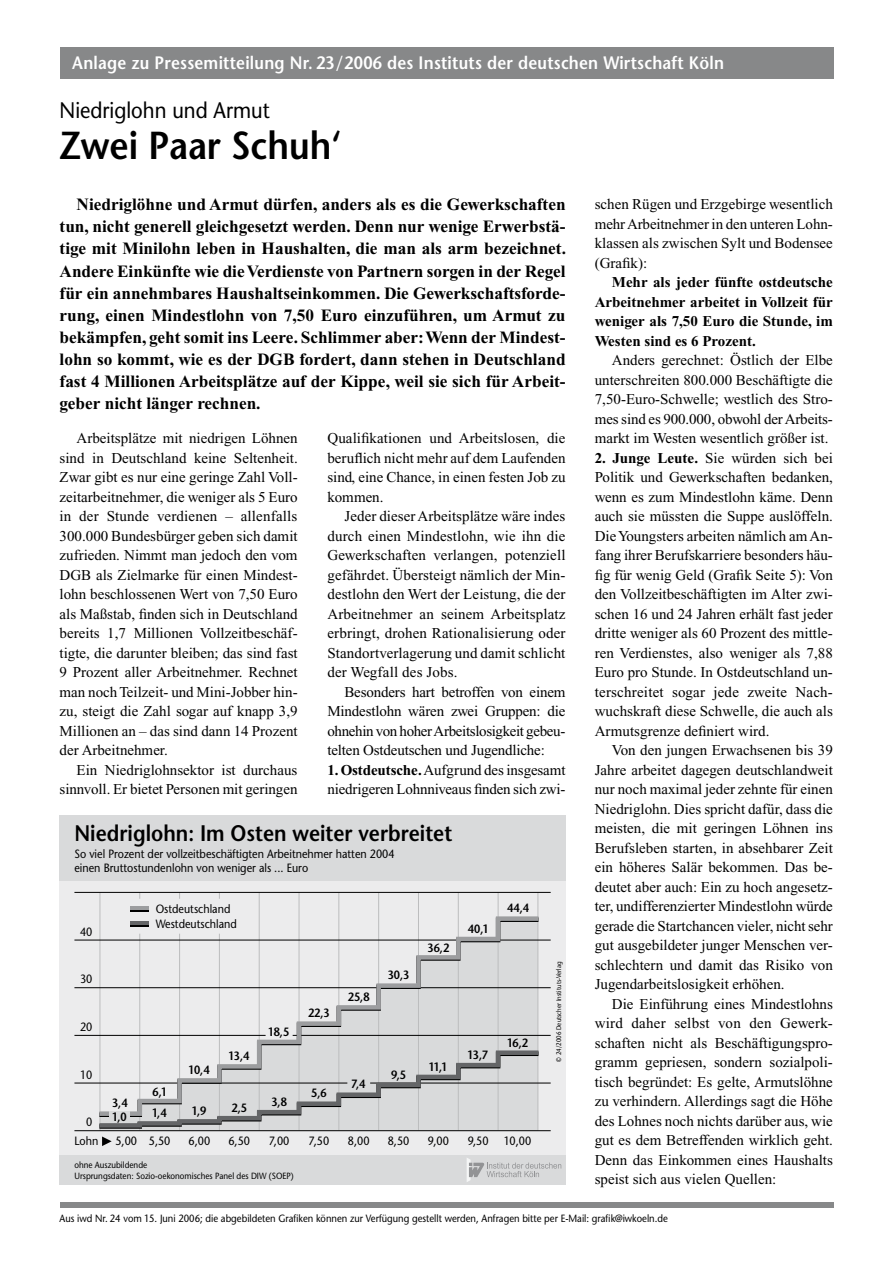
<style>
.page{position:relative;width:893px;height:1263px;background:#fff}
.page>*{position:absolute;margin:0;border:0;box-sizing:border-box;transform-origin:0 0}
.t1{font:600 39px "Stone Sans";color:#000;scale:.9 1}
.t2{font:600 22.5px "Stone Sans";color:#000;scale:.9 1}
.t3{font:22.5px "Stone Sans";color:#000;scale:.9 1}
.t4{font:600 18px "Stone Sans";letter-spacing:.015em;color:#fff;scale:.9 1}
.t5{font:700 17.25px/22px "Times New Roman";color:#000;text-align:justify}
.t6{font:15px/19.5px "Times New Roman";color:#000;text-align:justify}
.t7{font:700 15px/19.5px "Times New Roman";color:#000;text-align:justify}
.t8{font:12px/13.5px "Stone Sans";color:#000;scale:.9 1}
.t9{font:600 12px "Stone Sans";letter-spacing:-.02em;color:#000;scale:.9 1}
.t10{font:10.5px "Stone Sans";color:#000;scale:.9 1}
.t11{font:9px/10.8px "Stone Sans";color:#000;scale:.9 1}
.t12{font:6.75px "Stone Sans";color:#000;scale:.9 1}
.s1{font-weight:700}
</style>
<div class="page">
<div style="left:60px;top:48px;width:773px;height:31px;background:#878889"></div>
<div style="left:60px;top:1202px;width:773px;height:6px;background:#878889"></div>
<div style="left:60px;top:815px;width:506px;height:370px;background:#ececed"></div>
<div style="left:60px;top:1155px;width:506px;height:30px;background:#d9dadb"></div>
<div style="left:60px;top:815px;width:506px;height:66px;background:#d9dadb"></div>
<svg style="left:467px;top:1158px;width:94px;height:24px"></svg>
<hr style="left:99px;top:892px;width:1px;height:222px;background:#bcbdbe">
<hr style="left:259px;top:892px;width:1px;height:175px;background:#bcbdbe">
<hr style="left:299px;top:892px;width:1px;height:150px;background:#bcbdbe">
<hr style="left:338px;top:892px;width:1px;height:132px;background:#bcbdbe">
<hr style="left:378px;top:892px;width:1px;height:116px;background:#bcbdbe">
<hr style="left:418px;top:892px;width:1px;height:94px;background:#bcbdbe">
<hr style="left:458px;top:892px;width:1px;height:66px;background:#bcbdbe">
<hr style="left:498px;top:892px;width:1px;height:47px;background:#bcbdbe">
<svg style="left:537px;top:893px;width:1px;height:21px"></svg>
<hr style="left:74px;top:1130px;width:477px;height:1px;background:#000">
<hr style="left:370px;top:1083px;width:181px;height:1px;background:#000">
<hr style="left:74px;top:1083px;width:273px;height:1px;background:#000">
<hr style="left:293px;top:1035px;width:258px;height:1px;background:#000">
<hr style="left:74px;top:1035px;width:192px;height:1px;background:#000">
<hr style="left:74px;top:987px;width:477px;height:1px;background:#000">
<hr style="left:74px;top:940px;width:477px;height:1px;background:#000">
<hr style="left:74px;top:892px;width:477px;height:1px;background:#000">
<svg style="left:95px;top:914px;width:448px;height:134px"></svg>
<div style="left:130px;top:906px;width:19px;height:5px;background:#9c9d9f"></div>
<svg style="left:130px;top:911px;width:19px;height:1px"></svg>
<div style="left:130px;top:921px;width:19px;height:5px;background:#646567"></div>
<svg style="left:130px;top:926px;width:19px;height:1px"></svg>
<svg style="left:95px;top:1048px;width:448px;height:98px"></svg>
<p class="t4" style="left:72px;top:52px;width:726px">Anlage zu Pressemitteilung Nr. 23/2006 des Instituts der deutschen Wirtschaft Köln</p>
<h2 class="t3" style="left:60px;top:96px;width:235px">Niedriglohn und Armut</h2>
<h1 class="t1" style="left:60px;top:121px;width:314px">Zwei Paar Schuh‘</h1>
<p class="t5" style="left:60px;top:194px;width:508px;text-indent:17px">Niedriglöhne und Armut dürfen, anders als es die Gewerkschaften tun, nicht generell gleichgesetzt werden. Denn nur wenige Erwerbstä&shy;tige mit Minilohn leben in Haushalten, die man als arm bezeichnet.<br>Andere Einkünfte wie die Verdienste von Partnern sorgen in der Regel für ein annehmbares Haushaltseinkommen. Die Gewerkschaftsforde&shy;rung, einen Mindestlohn von 7,50 Euro einzuführen, um Armut zu bekämpfen, geht somit ins Leere. Schlimmer aber: Wenn der Mindest&shy;lohn so kommt, wie es der DGB fordert, dann stehen in Deutschland fast 4 Millionen Arbeitsplätze auf der Kippe, weil sie sich für Arbeit&shy;geber nicht länger rechnen.</p>
<p class="t6" style="left:60px;top:428px;width:240px;text-indent:17px">Arbeitsplätze mit niedrigen Löhnen sind in Deutschland keine Seltenheit.<br>Zwar gibt es nur eine geringe Zahl Voll&shy;zeitarbeitnehmer, die weniger als 5 Euro in der Stunde verdienen – allenfalls 300.000 Bundesbürger geben sich damit zufrieden. Nimmt man jedoch den vom DGB als Zielmarke für einen Mindest&shy;lohn beschlossenen Wert von 7,50 Euro als Maßstab, finden sich in Deutschland bereits 1,7 Millionen Vollzeitbeschäf&shy;tigte, die darunter bleiben; das sind fast 9 Prozent aller Arbeitnehmer. Rechnet man noch Teilzeit- und Mini-Jobber hin&shy;zu, steigt die Zahl sogar auf knapp 3,9<br>Millionen an – das sind dann 14 Prozent der Arbeitnehmer.</p>
<p class="t6" style="left:60px;top:760px;width:239px;text-align:right">Ein Niedriglohnsektor ist durchaus sinnvoll. Er bietet Personen mit geringen</p>
<p class="t6" style="left:327px;top:428px;width:240px">Qualifikationen und Arbeitslosen, die beruflich nicht mehr auf dem Laufenden sind, eine Chance, in einen festen Job zu kommen.</p>
<p class="t6" style="left:327px;top:506px;width:240px;text-indent:17px">Jeder dieser Arbeitsplätze wäre indes durch einen Mindestlohn, wie ihn die Gewerkschaften verlangen, potenziell gefährdet. Übersteigt nämlich der Min&shy;destlohn den Wert der Leistung, die der Arbeitnehmer an seinem Arbeitsplatz erbringt, drohen Rationalisierung oder Standortverlagerung und damit schlicht der Wegfall des Jobs.</p>
<p class="t6" style="left:327px;top:682px;width:240px;text-indent:17px">Besonders hart betroffen von einem Mindestlohn wären zwei Gruppen: die ohnehin von hoher Arbeitslosigkeit gebeu&shy;telten Ostdeutschen und Jugendliche:</p>
<p class="t6" style="left:327px;top:760px;width:240px"><span class="s1">1. Ostdeutsche.</span> Aufgrund des insgesamt niedrigeren Lohnniveaus finden sich zwi-</p>
<h2 class="t2" style="left:74px;top:819px;width:421px">Niedriglohn: Im Osten weiter verbreitet</h2>
<p class="t8" style="left:74px;top:847px;width:357px">So viel Prozent der vollzeitbeschäftigten Arbeitnehmer hatten 2004 einen Bruttostundenlohn von weniger als ... Euro</p>
<p class="t8" style="left:80px;top:925px;width:15px">40</p>
<p class="t8" style="left:80px;top:972px;width:15px">30</p>
<p class="t8" style="left:80px;top:1020px;width:15px">20</p>
<p class="t8" style="left:80px;top:1068px;width:15px">10</p>
<p class="t8" style="left:86px;top:1115px;width:8px">0</p>
<p class="t8" style="left:156px;top:901px;width:92px;line-height:14.9px">Ostdeutschland<br>Westdeutschland</p>
<p class="t9" style="left:188px;top:1062px;width:25px">10,4</p>
<p class="t9" style="left:228px;top:1048px;width:25px">13,4</p>
<p class="t9" style="left:152px;top:1084px;width:18px">6,1</p>
<p class="t9" style="left:112px;top:1096px;width:19px">3,4</p>
<p class="t9" style="left:112px;top:1109px;width:18px">1,0</p>
<p class="t9" style="left:152px;top:1105px;width:18px">1,4</p>
<p class="t9" style="left:192px;top:1103px;width:18px">1,9</p>
<p class="t9" style="left:232px;top:1100px;width:19px">2,5</p>
<p class="t9" style="left:268px;top:1024px;width:25px">18,5</p>
<p class="t9" style="left:271px;top:1094px;width:19px">3,8</p>
<p class="t9" style="left:308px;top:1006px;width:26px">22,3</p>
<p class="t9" style="left:348px;top:989px;width:26px">25,8</p>
<p class="t9" style="left:388px;top:968px;width:26px">30,3</p>
<p class="t9" style="left:311px;top:1086px;width:19px">5,6</p>
<p class="t9" style="left:351px;top:1077px;width:18px">7,4</p>
<p class="t9" style="left:391px;top:1067px;width:18px">9,5</p>
<p class="t9" style="left:427px;top:940px;width:26px">36,2</p>
<p class="t9" style="left:428px;top:1059px;width:22px">11,1</p>
<p class="t9" style="left:468px;top:921px;width:25px">40,1</p>
<p class="t9" style="left:467px;top:1047px;width:25px">13,7</p>
<p class="t9" style="left:507px;top:901px;width:26px">44,4</p>
<p class="t9" style="left:507px;top:1036px;width:25px">16,2</p>
<p class="t8" style="left:74px;top:1134px;width:28px">Lohn</p>
<p class="t8" style="left:115px;top:1134px;width:63px">5,00 5,50</p>
<p class="t8" style="left:189px;top:1134px;width:26px">6,00</p>
<p class="t8" style="left:228px;top:1134px;width:26px">6,50</p>
<p class="t8" style="left:269px;top:1134px;width:24px">7,00</p>
<p class="t8" style="left:309px;top:1134px;width:24px">7,50</p>
<p class="t8" style="left:348px;top:1134px;width:26px">8,00</p>
<p class="t8" style="left:388px;top:1134px;width:26px">8,50</p>
<p class="t8" style="left:428px;top:1134px;width:25px">9,00</p>
<p class="t8" style="left:468px;top:1134px;width:25px">9,50</p>
<p class="t8" style="left:504px;top:1134px;width:32px">10,00</p>
<p class="t11" style="left:74px;top:1159px;width:245px">ohne Auszubildende<br>Ursprungsdaten: Sozio-oekonomisches Panel des DIW (SOEP)</p>
<p class="t12" style="left:555px;top:1062px;width:113px;rotate:-90deg">© 24/2006 Deutscher Instituts-Verlag</p>
<p class="t6" style="left:595px;top:194px;width:240px">schen Rügen und Erzgebirge wesentlich mehr Arbeitnehmer in den unteren Lohn&shy;klassen als zwischen Sylt und Bodensee (Grafik):</p>
<p class="t7" style="left:595px;top:272px;width:240px;text-indent:17px">Mehr als jeder fünfte ostdeutsche Arbeitnehmer arbeitet in Vollzeit für weniger als 7,50 Euro die Stunde, im Westen sind es 6 Prozent.</p>
<p class="t6" style="left:595px;top:350px;width:240px;text-indent:17px">Anders gerechnet: Östlich der Elbe unterschreiten 800.000 Beschäftigte die 7,50-Euro-Schwelle; westlich des Stro&shy;mes sind es 900.000, obwohl der Arbeits&shy;markt im Westen wesentlich größer ist.</p>
<p class="t6" style="left:595px;top:448px;width:240px"><span class="s1">2. Junge Leute.</span> Sie würden sich bei Politik und Gewerkschaften bedanken, wenn es zum Mindestlohn käme. Denn auch sie müssten die Suppe auslöffeln.<br>Die Youngsters arbeiten nämlich am An&shy;fang ihrer Berufskarriere besonders häu&shy;fig für wenig Geld (Grafik Seite 5): Von den Vollzeitbeschäftigten im Alter zwi&shy;schen 16 und 24 Jahren erhält fast jeder dritte weniger als 60 Prozent des mittle&shy;ren Verdienstes, also weniger als 7,88<br>Euro pro Stunde. In Ostdeutschland un&shy;terschreitet sogar jede zweite Nach&shy;wuchskraft diese Schwelle, die auch als Armutsgrenze definiert wird.</p>
<p class="t6" style="left:595px;top:740px;width:240px;text-indent:17px">Von den jungen Erwachsenen bis 39<br>Jahre arbeitet dagegen deutschlandweit nur noch maximal jeder zehnte für einen Niedriglohn. Dies spricht dafür, dass die meisten, die mit geringen Löhnen ins Berufsleben starten, in absehbarer Zeit ein höheres Salär bekommen. Das be&shy;deutet aber auch: Ein zu hoch angesetz&shy;ter, undifferenzierter Mindestlohn würde gerade die Startchancen vieler, nicht sehr gut ausgebildeter junger Menschen ver&shy;schlechtern und damit das Risiko von Jugendarbeitslosigkeit erhöhen.</p>
<p class="t6" style="left:595px;top:994px;width:240px;text-indent:17px">Die Einführung eines Mindestlohns wird daher selbst von den Gewerk&shy;schaften nicht als Beschäftigungspro&shy;gramm gepriesen, sondern sozialpoli&shy;tisch begründet: Es gelte, Armutslöhne zu verhindern. Allerdings sagt die Höhe des Lohnes noch nichts darüber aus, wie gut es dem Betreffenden wirklich geht.<br>Denn das Einkommen eines Haushalts speist sich aus vielen Quellen:</p>
<p class="t10" style="left:60px;top:1212px;width:677px">Aus iwd Nr. 24 vom 15. Juni 2006; die abgebildeten Grafiken können zur Verfügung gestellt werden, Anfragen bitte per E-Mail: grafik@iwkoeln.de</p>
</div>
